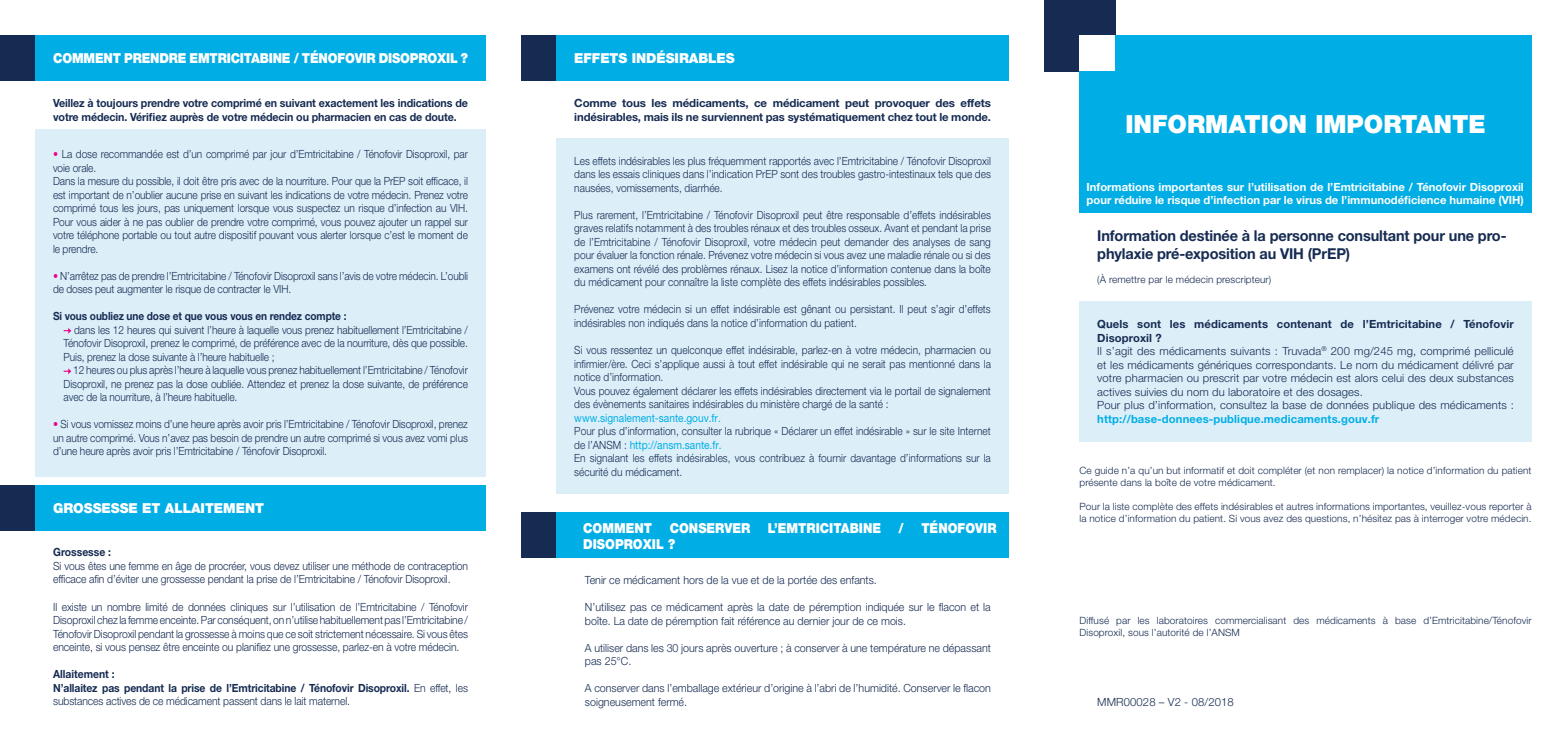
<style>
.page{position:relative;width:1567px;height:745px;background:#fff}
.page>*{position:absolute;margin:0;border:0;box-sizing:border-box;transform-origin:0 0}
.t1{font:900 25px "Helvetica Neue LT Pro";color:#fff}
.t2{font:700 15px/18px "Helvetica Neue LT Pro";letter-spacing:-.01em;color:#162b52}
.t3{font:900 13.75px "Helvetica Neue LT Pro";letter-spacing:-.005em;color:#fff;scale:.9 1}
.t4{font:900 13.75px "Helvetica Neue LT Pro";letter-spacing:-.005em;color:#fff}
.t5{font:300 11.25px/13.5px "Helvetica Neue LT Pro";color:#162b52;scale:.9 1}
.t6{font:300 11.25px/13.5px "Helvetica Neue LT Pro";color:#162b52;scale:.92 1}
.t7{font:300 11.25px/13.5px "Helvetica Neue LT Pro";color:#162b52}
.t8{font:300 11.25px/13.5px "Helvetica Neue LT Pro";color:#162b52;scale:.95 1}
.t9{font:700 11.25px/13.5px "Helvetica Neue LT Pro";letter-spacing:-.01em;color:#162b52;scale:.92 1}
.t10{font:700 11.25px/12.5px "Helvetica Neue LT Pro";color:#fff}
.t11{font:700 11.25px/13.5px "Helvetica Neue LT Pro";letter-spacing:-.01em;color:#162b52;scale:.95 1}
.t12{font:700 11.25px/13.5px "Helvetica Neue LT Pro";letter-spacing:-.01em;color:#162b52}
.t13{font:700 11.25px "Helvetica Neue LT Pro";letter-spacing:.01em;color:#00aee5}
.t14{font:700 11.25px "Helvetica Neue LT Pro";letter-spacing:-.01em;color:#162b52;scale:.9 1}
.t15{font:11.25px "Helvetica Neue LT Pro";color:#00aee5;scale:.9 1}
.t16{font:300 10px/12px "Helvetica Neue LT Pro";letter-spacing:.01em;color:#162b52}
.s1{color:#ed028c}
.s2{font-weight:300}
.s3{font-weight:400;color:#00aee5}
.s4{font-weight:700}
</style>
<div class="page">
<div style="left:1044px;top:0;width:71px;height:71px;background:#162b52"></div>
<div style="left:1079px;top:35px;width:452px;height:178px;background:#00aee5"></div>
<div style="left:1079px;top:301px;width:452px;height:140px;background:#dceff9"></div>
<div style="left:1079px;top:35px;width:36px;height:36px;background:#fff"></div>
<div style="left:0;top:35px;width:35px;height:46px;background:#162b52"></div>
<div style="left:521px;top:35px;width:35px;height:46px;background:#162b52"></div>
<div style="left:521px;top:511px;width:35px;height:46px;background:#162b52"></div>
<div style="left:0;top:485px;width:35px;height:45px;background:#162b52"></div>
<div style="left:35px;top:35px;width:450px;height:46px;background:#00aee5"></div>
<div style="left:556px;top:35px;width:452px;height:46px;background:#00aee5"></div>
<div style="left:556px;top:511px;width:452px;height:46px;background:#00aee5"></div>
<div style="left:35px;top:485px;width:450px;height:45px;background:#00aee5"></div>
<div style="left:35px;top:129px;width:450px;height:347px;background:#dceff9"></div>
<svg style="left:64px;top:328px;width:7px;height:5px"></svg>
<svg style="left:64px;top:368px;width:7px;height:6px"></svg>
<div style="left:556px;top:138px;width:452px;height:355px;background:#dceff9"></div>
<p class="t3" style="left:53px;top:50px;width:462px">COMMENT PRENDRE EMTRICITABINE / TÉNOFOVIR DISOPROXIL ?</p>
<p class="t4" style="left:574px;top:50px;width:162px">EFFETS INDÉSIRABLES</p>
<p class="t11" style="left:53px;top:96px;width:438px">Veillez à toujours prendre votre comprimé en suivant exactement les indications de votre médecin. Vérifiez auprès de votre médecin ou pharmacien en cas de doute.</p>
<p class="t12" style="left:574px;top:96px;width:418px">Comme tous les médicaments, ce médicament peut provoquer des effets indésirables, mais ils ne surviennent pas systématiquement chez tout le monde.</p>
<p class="t5" style="left:53px;top:147px;width:462px"><span class="s1">•</span> La dose recommandée est d’un comprimé par jour d’Emtricitabine / Ténofovir Disoproxil, par voie orale.<br>Dans la mesure du possible, il doit être pris avec de la nourriture. Pour que la PrEP soit efficace, il est important de n’oublier aucune prise en suivant les indications de votre médecin. Prenez votre comprimé tous les jours, pas uniquement lorsque vous suspectez un risque d’infection au VIH.<br>Pour vous aider à ne pas oublier de prendre votre comprimé, vous pouvez ajouter un rappel sur votre téléphone portable ou tout autre dispositif pouvant vous alerter lorsque c’est le moment de le prendre.</p>
<p class="t5" style="left:53px;top:268px;width:462px"><span class="s1">•</span> N’arrêtez pas de prendre l’Emtricitabine / Ténofovir Disoproxil sans l’avis de votre médecin. L’oubli de doses peut augmenter le risque de contracter le VIH.</p>
<p class="t14" style="left:53px;top:309px;width:327px">Si vous oubliez une dose et que vous vous en rendez compte :</p>
<p class="t5" style="left:64px;top:322px;width:450px;text-align:justify;text-indent:11px">dans les 12 heures qui suivent l’heure à laquelle vous prenez habituellement l’Emtricitabine / Ténofovir Disoproxil, prenez le comprimé, de préférence avec de la nourriture, dès que possible.<br>Puis, prenez la dose suivante à l’heure habituelle ;</p>
<p class="t5" style="left:64px;top:363px;width:451px;text-align:justify;text-indent:10px">12 heures ou plus après l’heure à laquelle vous prenez habituellement l’Emtricitabine / Ténofovir Disoproxil, ne prenez pas la dose oubliée. Attendez et prenez la dose suivante, de préférence avec de la nourriture, à l’heure habituelle.</p>
<p class="t5" style="left:53px;top:417px;width:462px;text-align:justify"><span class="s1">•</span> Si vous vomissez moins d’une heure après avoir pris l’Emtricitabine / Ténofovir Disoproxil, prenez un autre comprimé. Vous n’avez pas besoin de prendre un autre comprimé si vous avez vomi plus d’une heure après avoir pris l’Emtricitabine / Ténofovir Disoproxil.</p>
<p class="t4" style="left:53px;top:499px;width:212px">GROSSESSE ET ALLAITEMENT</p>
<p class="t9" style="left:53px;top:545px;width:64px">Grossesse :</p>
<p class="t6" style="left:53px;top:558px;width:452px">Si vous êtes une femme en âge de procréer, vous devez utiliser une méthode de contraception efficace afin d’éviter une grossesse pendant la prise de l’Emtricitabine / Ténofovir Disoproxil.</p>
<p class="t6" style="left:53px;top:599px;width:452px;text-align:justify">Il existe un nombre limité de données cliniques sur l’utilisation de l’Emtricitabine / Ténofovir Disoproxil chez la femme enceinte. Par conséquent, on n’utilise habituellement pas l’Emtricitabine / Ténofovir Disoproxil pendant la grossesse à moins que ce soit strictement nécessaire. Si vous êtes enceinte, si vous pensez être enceinte ou planifiez une grossesse, parlez-en à votre médecin.</p>
<p class="t9" style="left:53px;top:666px;width:452px">Allaitement :<br>N’allaitez pas pendant la prise de l’Emtricitabine / Ténofovir Disoproxil. <span class="s2">En effet, les substances actives de ce médicament passent dans le lait maternel.</span></p>
<p class="t5" style="left:574px;top:154px;width:464px;text-align:justify">Les effets indésirables les plus fréquemment rapportés avec l’Emtricitabine / Ténofovir Disoproxil dans les essais cliniques dans l’indication PrEP sont des troubles gastro-intestinaux tels que des nausées, vomissements, diarrhée.</p>
<p class="t5" style="left:574px;top:208px;width:464px;text-align:justify">Plus rarement, l’Emtricitabine / Ténofovir Disoproxil peut être responsable d’effets indésirables graves relatifs notamment à des troubles rénaux et des troubles osseux. Avant et pendant la prise de l’Emtricitabine / Ténofovir Disoproxil, votre médecin peut demander des analyses de sang pour évaluer la fonction rénale. Prévenez votre médecin si vous avez une maladie rénale ou si des examens ont révélé des problèmes rénaux. Lisez la notice d’information contenue dans la boîte du médicament pour connaître la liste complète des effets indésirables possibles.</p>
<p class="t5" style="left:574px;top:302px;width:464px">Prévenez votre médecin si un effet indésirable est gênant ou persistant. Il peut s’agir d’effets indésirables non indiqués dans la notice d’information du patient.</p>
<p class="t5" style="left:574px;top:343px;width:464px">Si vous ressentez un quelconque effet indésirable, parlez-en à votre médecin, pharmacien ou infirmier/ère. Ceci s’applique aussi à tout effet indésirable qui ne serait pas mentionné dans la notice d’information.<br>Vous pouvez également déclarer les effets indésirables directement via le portail de signalement des évènements sanitaires indésirables du ministère chargé de la santé :</p>
<p class="t15" style="left:574px;top:410px;width:164px">www.signalement-sante.gouv.fr.</p>
<p class="t5" style="left:574px;top:424px;width:464px">Pour plus d’information, consulter la rubrique « Déclarer un effet indésirable » sur le site Internet de l’ANSM : <span class="s3">http://ansm.sante.fr.<br></span>En signalant les effets indésirables, vous contribuez à fournir davantage d’informations sur la sécurité du médicament.</p>
<p class="t3" style="left:583px;top:519px;width:78px">COMMENT</p>
<p class="t3" style="left:669px;top:519px;width:91px">CONSERVER</p>
<p class="t3" style="left:767px;top:519px;width:127px">L’EMTRICITABINE</p>
<p class="t3" style="left:898px;top:519px;width:7px">/</p>
<p class="t3" style="left:921px;top:519px;width:85px">TÉNOFOVIR</p>
<p class="t3" style="left:583px;top:535px;width:104px">DISOPROXIL ?</p>
<p class="t8" style="left:585px;top:572px;width:309px">Tenir ce médicament hors de la vue et de la portée des enfants.</p>
<p class="t8" style="left:585px;top:599px;width:429px">N’utilisez pas ce médicament après la date de péremption indiquée sur le flacon et la boîte. La date de péremption fait référence au dernier jour de ce mois.</p>
<p class="t8" style="left:585px;top:640px;width:429px">A utiliser dans les 30 jours après ouverture ; à conserver à une température ne dépassant pas 25°C.</p>
<p class="t8" style="left:585px;top:680px;width:429px">A conserver dans l’emballage extérieur d’origine à l’abri de l’humidité. Conserver le flacon soigneusement fermé.</p>
<h1 class="t1" style="left:1125px;top:109px;width:362px">INFORMATION IMPORTANTE</h1>
<p class="t10" style="left:1086px;top:180px;width:439px">Informations importantes sur l’utilisation de l’Emtricitabine / Ténofovir Disoproxil pour réduire le risque d’infection par le virus de l’immunodéficience humaine (VIH)</p>
<h2 class="t2" style="left:1097px;top:226px;width:411px">Information destinée à la personne consultant pour une pro&shy;phylaxie pré-exposition au VIH (PrEP)</h2>
<p class="t16" style="left:1097px;top:273px;width:175px">(À remettre par le médecin prescripteur)</p>
<p class="t7" style="left:1097px;top:317px;width:418px"><span class="s4">Quels sont les médicaments contenant de l’Emtricitabine / Ténofovir Disoproxil ?<br></span>Il s’agit des médicaments suivants : Truvada<sup>®</sup> 200 mg/245 mg, comprimé pelliculé et les médicaments génériques correspondants. Le nom du médicament délivré par votre pharmacien ou prescrit par votre médecin est alors celui des deux substances actives suivies du nom du laboratoire et des dosages.<br>Pour plus d’information, consultez la base de données publique des médicaments :</p>
<p class="t13" style="left:1097px;top:411px;width:283px">http://base-donnees-publique.medicaments.gouv.fr</p>
<p class="t16" style="left:1079px;top:463px;width:453px">Ce guide n’a qu’un but informatif et doit compléter (et non remplacer) la notice d’information du patient présente dans la boîte de votre médicament.</p>
<p class="t16" style="left:1079px;top:499px;width:453px">Pour la liste complète des effets indésirables et autres informations importantes, veuillez-vous reporter à la notice d’information du patient. Si vous avez des questions, n’hésitez pas à interroger votre médecin.</p>
<p class="t16" style="left:1079px;top:613px;width:453px">Diffusé par les laboratoires commercialisant des médicaments à base d’Emtricitabine/Ténofovir<br>Disoproxil, sous l’autorité de l’ANSM</p>
<p class="t7" style="left:1097px;top:694px;width:138px">MMR00028 – V2 - 08/2018</p>
</div>
